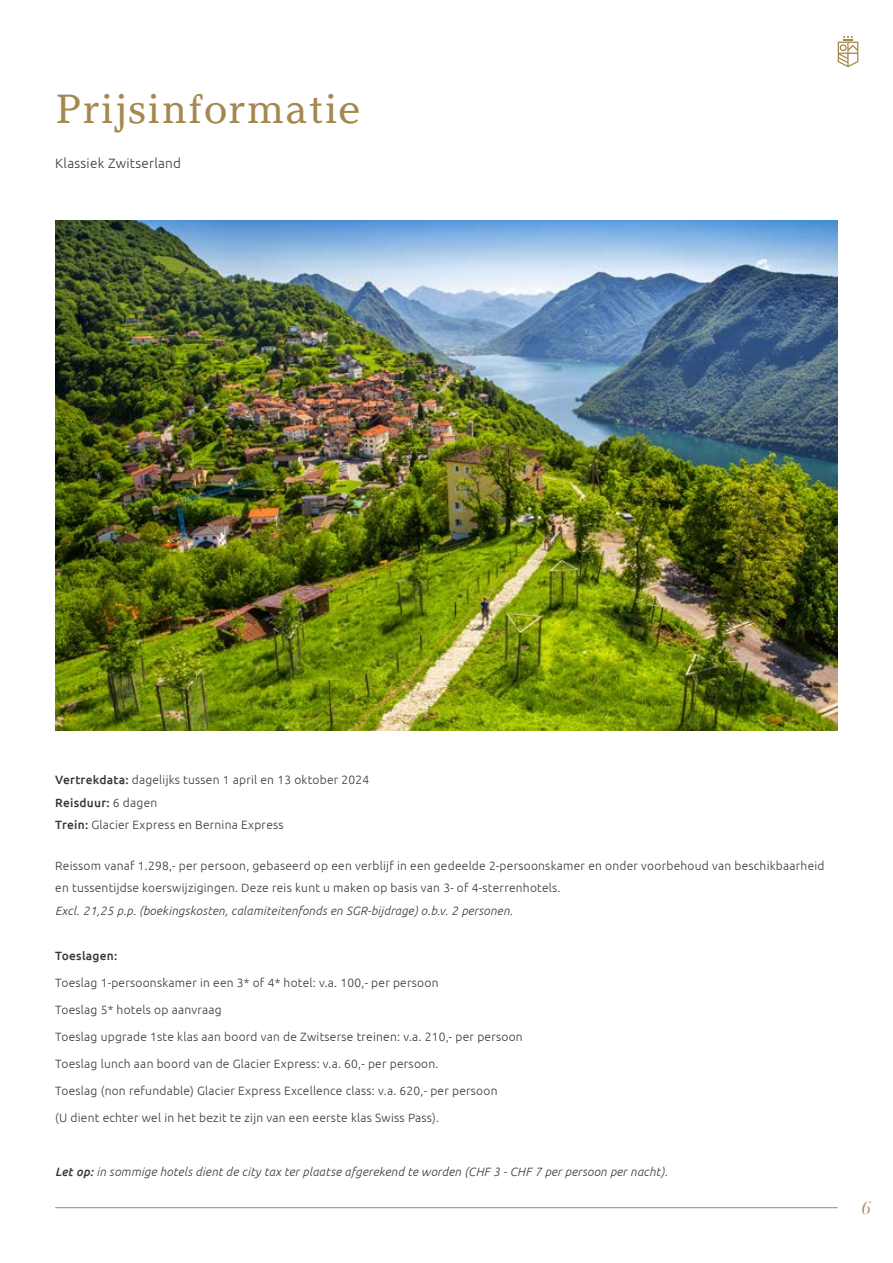
<style>
.page{position:relative;width:893px;height:1263px;background:#fff}
.page>*{position:absolute;margin:0;border:0;box-sizing:border-box;transform-origin:0 0}
.t1{font:40.5px "Argesta Text";color:#a5884e}
.t2{font:italic 18px "Argesta Hairline";color:#a5884e}
.t3{font:300 13.5px "Ubuntu";letter-spacing:.02em;color:#383837}
.t4{font:300 12px/22.5px "Ubuntu";letter-spacing:.02em;color:#383837}
.t5{font:italic 300 12px "Ubuntu";letter-spacing:.02em;color:#383837}
.t6{font:500 12px "Ubuntu";letter-spacing:.02em;color:#383837}
.s1{font-weight:500}
</style>
<div class="page">
<hr style="left:55px;top:1207px;width:783px;height:1px;background:#a5884e">
<svg style="left:838px;top:36px;width:20px;height:31px"></svg>
<img style="left:56px;top:221px;width:782px;height:509px">
<h1 class="t1" style="left:55px;top:84px;width:307px">Prijsinformatie</h1>
<p class="t3" style="left:55px;top:155px;width:127px">Klassiek Zwitserland</p>
<p class="t4" style="left:55px;top:768px;width:316px"><span class="s1">Vertrekdata:</span> dagelijks tussen 1 april en 13 oktober 2024<br><span class="s1">Reisduur:</span> 6 dagen<br><span class="s1">Trein:</span> Glacier Express en Bernina Express</p>
<p class="t4" style="left:55px;top:854px;width:771px">Reissom vanaf 1.298,- per persoon, gebaseerd op een verblijf in een gedeelde 2-persoonskamer en onder voorbehoud van beschikbaarheid en tussentijdse koerswijzigingen. Deze reis kunt u maken op basis van 3- of 4-sterrenhotels.</p>
<p class="t5" style="left:55px;top:903px;width:459px">Excl. 21,25 p.p. (boekingskosten, calamiteitenfonds en SGR-bijdrage) o.b.v. 2 personen.</p>
<p class="t6" style="left:55px;top:948px;width:64px">Toeslagen:</p>
<p class="t4" style="left:55px;top:971px;width:385px">Toeslag 1-persoonskamer in een 3* of 4* hotel: v.a. 100,- per persoon</p>
<p class="t4" style="left:55px;top:998px;width:168px">Toeslag 5* hotels op aanvraag</p>
<p class="t4" style="left:55px;top:1025px;width:469px">Toeslag upgrade 1ste klas aan boord van de Zwitserse treinen: v.a. 210,- per persoon</p>
<p class="t4" style="left:55px;top:1052px;width:385px">Toeslag lunch aan boord van de Glacier Express: v.a. 60,- per persoon.</p>
<p class="t4" style="left:55px;top:1079px;width:444px">Toeslag (non refundable) Glacier Express Excellence class: v.a. 620,- per persoon</p>
<p class="t4" style="left:55px;top:1106px;width:385px">(U dient echter wel in het bezit te zijn van een eerste klas Swiss Pass).</p>
<p class="t5" style="left:55px;top:1164px;width:614px"><span class="s1">Let op:</span> in sommige hotels dient de city tax ter plaatse afgerekend te worden (CHF 3 - CHF 7 per persoon per nacht).</p>
<h2 class="t2" style="left:860px;top:1197px;width:12px">6</h2>
</div>
